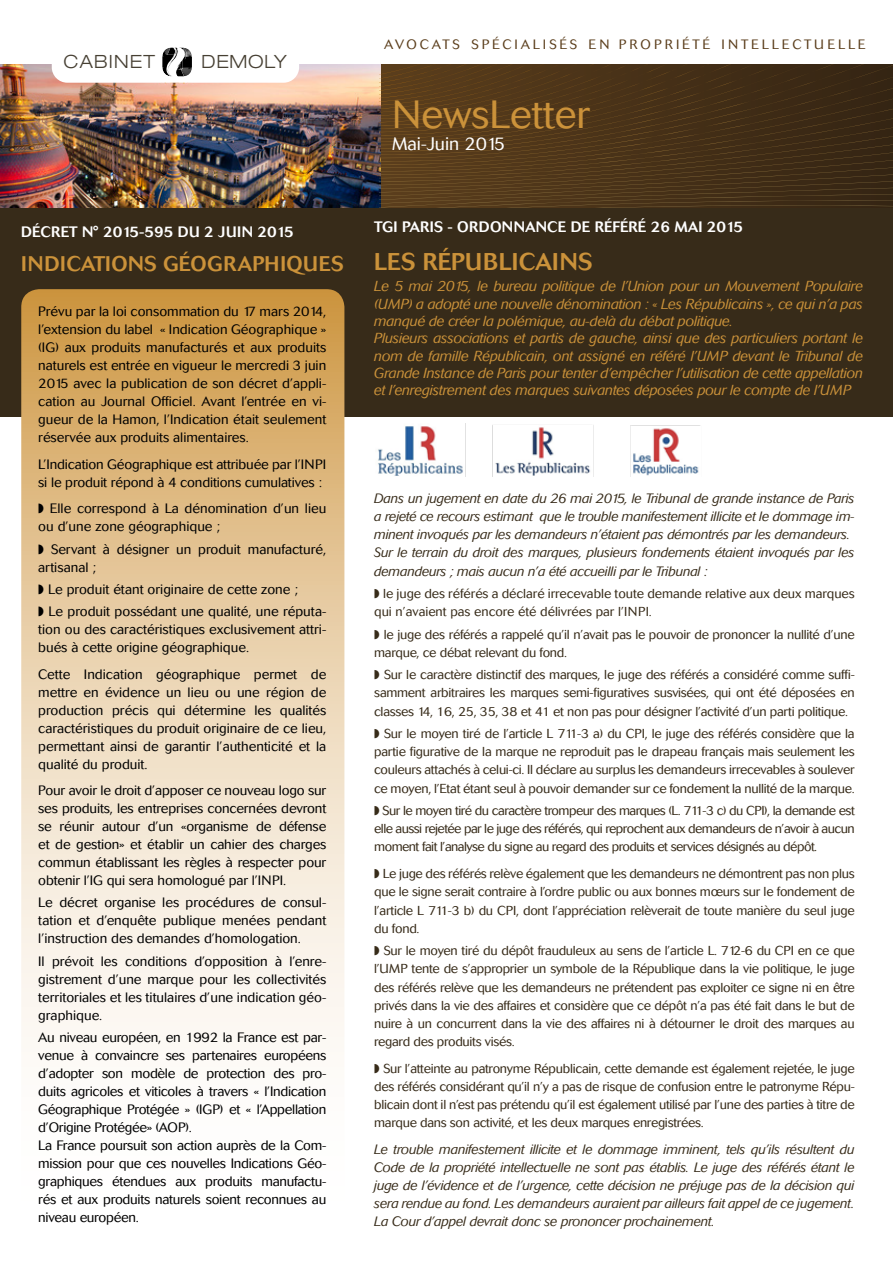
<style>
.page{position:relative;width:893px;height:1263px;background:#fff}
.page>*{position:absolute;margin:0;border:0;box-sizing:border-box;transform-origin:0 0}
.t1{font:300 39px "Cosmos";color:#cb923a}
.t2{font:500 24px "Cosmos";letter-spacing:.02em;color:#cb923a}
.t3{font:500 21px "Cosmos";letter-spacing:.02em;color:#cb923a}
.t4{font:300 expanded 18.3px "Helvetica Neue";letter-spacing:.065em;color:#474033}
.t5{font:300 18px "Cosmos";color:#fff}
.t6{font:500 15px "Cosmos";color:#fff}
.t7{font:italic 300 14.4px/17.2px "Cosmos";letter-spacing:-.02em;color:#cb923a}
.t8{font:300 13.5px/18px "Cosmos";letter-spacing:-.01em;color:#000}
.t9{font:italic 300 13.5px/18px "Cosmos";letter-spacing:-.02em;color:#372b19}
.t10{font:300 13.5px "Cosmos";letter-spacing:.215em;color:#5b3e1c}
.t11{font:300 12.9px/18.1px "Cosmos";letter-spacing:-.02em;color:#372b19;text-align:justify}
.t12{font:300 12.9px/18.1px "Cosmos";color:#372b19}
</style>
<div class="page">
<img style="left:0;top:65px;width:380px;height:143px">
<svg style="left:380px;top:64px;width:513px;height:144px;background:#4c351a"></svg>
<div style="left:52px;top:39px;width:247px;height:44px;background:#fff;border-radius:16px"></div>
<svg style="left:162px;top:47px;width:30px;height:30px"></svg>
<div style="left:0;top:208px;width:893px;height:209px;background:#372b19"></div>
<svg style="left:21px;top:289px;width:323px;height:759px;background:#e8cfa9"></svg>
<img style="left:378px;top:423px;width:323px;height:54px">
<h3 class="t4" style="left:64px;top:51px;width:93px">CABINET</h3>
<h3 class="t4" style="left:201px;top:51px;width:87px">DEMOLY</h3>
<p class="t6" style="left:21px;top:223px;width:274px">DÉCRET N° 2015-595 DU 2 JUIN 2015</p>
<h3 class="t3" style="left:21px;top:251px;width:324px">INDICATIONS GÉOGRAPHIQUES</h3>
<p class="t8" style="left:38px;top:303px;width:290px;text-align:justify">Prévu par la loi consommation du 17 mars 2014, l’extension du label « Indication Géographique » (IG) aux produits manufacturés et aux produits naturels est entrée en vigueur le mercredi 3 juin 2015 avec la publication de son décret d’appli&shy;cation au Journal Officiel. Avant l’entrée en vi&shy;gueur de la Hamon, l’Indication était seulement réservée aux produits alimentaires.</p>
<p class="t8" style="left:38px;top:455px;width:289px">L’Indication Géographique est attribuée par l’INPI si le produit répond à 4 conditions cumulatives :</p>
<p class="t8" style="left:38px;top:500px;width:290px">◗ Elle correspond à La dénomination d’un lieu ou d’une zone géographique ;</p>
<p class="t8" style="left:38px;top:540px;width:289px">◗ Servant à désigner un produit manufacturé, artisanal ;</p>
<p class="t8" style="left:38px;top:578px;width:289px;line-height:22.2px">◗ Le produit étant originaire de cette zone ;<br>◗ Le produit possédant une qualité, une réputa-</p>
<p class="t8" style="left:38px;top:620px;width:289px">tion ou des caractéristiques exclusivement attri&shy;bués à cette origine géographique.</p>
<p class="t8" style="left:38px;top:665px;width:290px;text-align:justify">Cette Indication géographique permet de mettre en évidence un lieu ou une région de production précis qui détermine les qualités caractéristiques du produit originaire de ce lieu, permettant ainsi de garantir l’authenticité et la qualité du produit.</p>
<p class="t8" style="left:38px;top:781px;width:290px;text-align:justify">Pour avoir le droit d’apposer ce nouveau logo sur ses produits, les entreprises concernées devront se réunir autour d’un «organisme de défense et de gestion» et établir un cahier des charges commun établissant les règles à respecter pour obtenir l’IG qui sera homologué par l’INPI.</p>
<p class="t8" style="left:38px;top:894px;width:289px;text-align:justify">Le décret organise les procédures de consul&shy;tation et d’enquête publique menées pendant l’instruction des demandes d’homologation.</p>
<p class="t8" style="left:38px;top:952px;width:289px;text-align:justify">Il prévoit les conditions d’opposition à l’enre&shy;gistrement d’une marque pour les collectivités territoriales et les titulaires d’une indication géo&shy;graphique.</p>
<p class="t8" style="left:38px;top:1028px;width:290px">Au niveau européen, en 1992 la France est par&shy;venue à convaincre ses partenaires européens d’adopter son modèle de protection des pro&shy;duits agricoles et viticoles à travers « l’Indication Géographique Protégée » (IGP) et « l’Appellation d’Origine Protégée» (AOP).<br>La France poursuit son action auprès de la Com&shy;mission pour que ces nouvelles Indications Géo&shy;graphiques étendues aux produits manufactu&shy;rés et aux produits naturels soient reconnues au niveau européen.</p>
<p class="t10" style="left:384px;top:37px;width:483px">AVOCATS SPÉCIALISÉS EN PROPRIÉTÉ INTELLECTUELLE</p>
<h1 class="t1" style="left:392px;top:93px;width:200px">NewsLetter</h1>
<h3 class="t5" style="left:392px;top:133px;width:115px">Mai-Juin 2015</h3>
<p class="t6" style="left:374px;top:219px;width:9px">TGI</p>
<p class="t6" style="left:402px;top:219px;width:342px">PARIS - ORDONNANCE DE RÉFÉRÉ 26 MAI 2015</p>
<h2 class="t2" style="left:374px;top:248px;width:220px">LES RÉPUBLICAINS</h2>
<p class="t7" style="left:374px;top:278px;width:490px">Le 5 mai 2015, le bureau politique de l’Union pour un Mouvement Populaire (UMP) a adopté une nouvelle dénomination : « Les Républicains », ce qui n’a pas manqué de créer la polémique, au-delà du débat politique.<br>Plusieurs associations et partis de gauche, ainsi que des particuliers portant le nom de famille Républicain, ont assigné en référé l’UMP devant le Tribunal de Grande Instance de Paris pour tenter d’empêcher l’utilisation de cette appellation et l’enregistrement des marques suivantes déposées pour le compte de l’UMP</p>
<p class="t9" style="left:374px;top:490px;width:482px">Dans un jugement en date du 26 mai 2015, le Tribunal de grande instance de Paris a rejeté ce recours estimant que le trouble manifestement illicite et le dommage im&shy;minent invoqués par les demandeurs n’étaient pas démontrés par les demandeurs.<br>Sur le terrain du droit des marques, plusieurs fondements étaient invoqués par les demandeurs ; mais aucun n’a été accueilli par le Tribunal :</p>
<p class="t12" style="left:374px;top:585px;width:482px">◗ le juge des référés a déclaré irrecevable toute demande relative aux deux marques qui n’avaient pas encore été délivrées par l’INPI.</p>
<p class="t11" style="left:374px;top:625px;width:482px">◗ le juge des référés a rappelé qu’il n’avait pas le pouvoir de prononcer la nullité d’une marque, ce débat relevant du fond.</p>
<p class="t11" style="left:374px;top:666px;width:482px">◗ Sur le caractère distinctif des marques, le juge des référés a considéré comme suffi&shy;samment arbitraires les marques semi-figuratives susvisées, qui ont été déposées en classes 14, 16, 25, 35, 38 et 41 et non pas pour désigner l’activité d’un parti politique.</p>
<p class="t11" style="left:374px;top:725px;width:482px">◗ Sur le moyen tiré de l’article L 711-3 a) du CPI, le juge des référés considère que la partie figurative de la marque ne reproduit pas le drapeau français mais seulement les couleurs attachés à celui-ci. Il déclare au surplus les demandeurs irrecevables à soulever ce moyen, l’Etat étant seul à pouvoir demander sur ce fondement la nullité de la marque.</p>
<p class="t11" style="left:374px;top:802px;width:482px">◗ Sur le moyen tiré du caractère trompeur des marques (L. 711-3 c) du CPI), la demande est elle aussi rejetée par le juge des référés, qui reprochent aux demandeurs de n’avoir à aucun moment fait l’analyse du signe au regard des produits et services désignés au dépôt.</p>
<p class="t11" style="left:374px;top:865px;width:482px">◗ Le juge des référés relève également que les demandeurs ne démontrent pas non plus que le signe serait contraire à l’ordre public ou aux bonnes mœurs sur le fondement de l’article L 711-3 b) du CPI, dont l’appréciation relèverait de toute manière du seul juge du fond.</p>
<p class="t11" style="left:374px;top:942px;width:482px">◗ Sur le moyen tiré du dépôt frauduleux au sens de l’article L. 712-6 du CPI en ce que l’UMP tente de s’approprier un symbole de la République dans la vie politique, le juge des référés relève que les demandeurs ne prétendent pas exploiter ce signe ni en être privés dans la vie des affaires et considère que ce dépôt n’a pas été fait dans le but de nuire à un concurrent dans la vie des affaires ni à détourner le droit des marques au regard des produits visés.</p>
<p class="t11" style="left:374px;top:1059px;width:482px">◗ Sur l’atteinte au patronyme Républicain, cette demande est également rejetée, le juge des référés considérant qu’il n’y a pas de risque de confusion entre le patronyme Répu&shy;blicain dont il n’est pas prétendu qu’il est également utilisé par l’une des parties à titre de marque dans son activité, et les deux marques enregistrées.</p>
<p class="t9" style="left:374px;top:1140px;width:482px;text-align:justify">Le trouble manifestement illicite et le dommage imminent, tels qu’ils résultent du Code de la propriété intellectuelle ne sont pas établis. Le juge des référés étant le juge de l’évidence et de l’urgence, cette décision ne préjuge pas de la décision qui sera rendue au fond. Les demandeurs auraient par ailleurs fait appel de ce jugement.<br>La Cour d’appel devrait donc se prononcer prochainement.</p>
</div>
